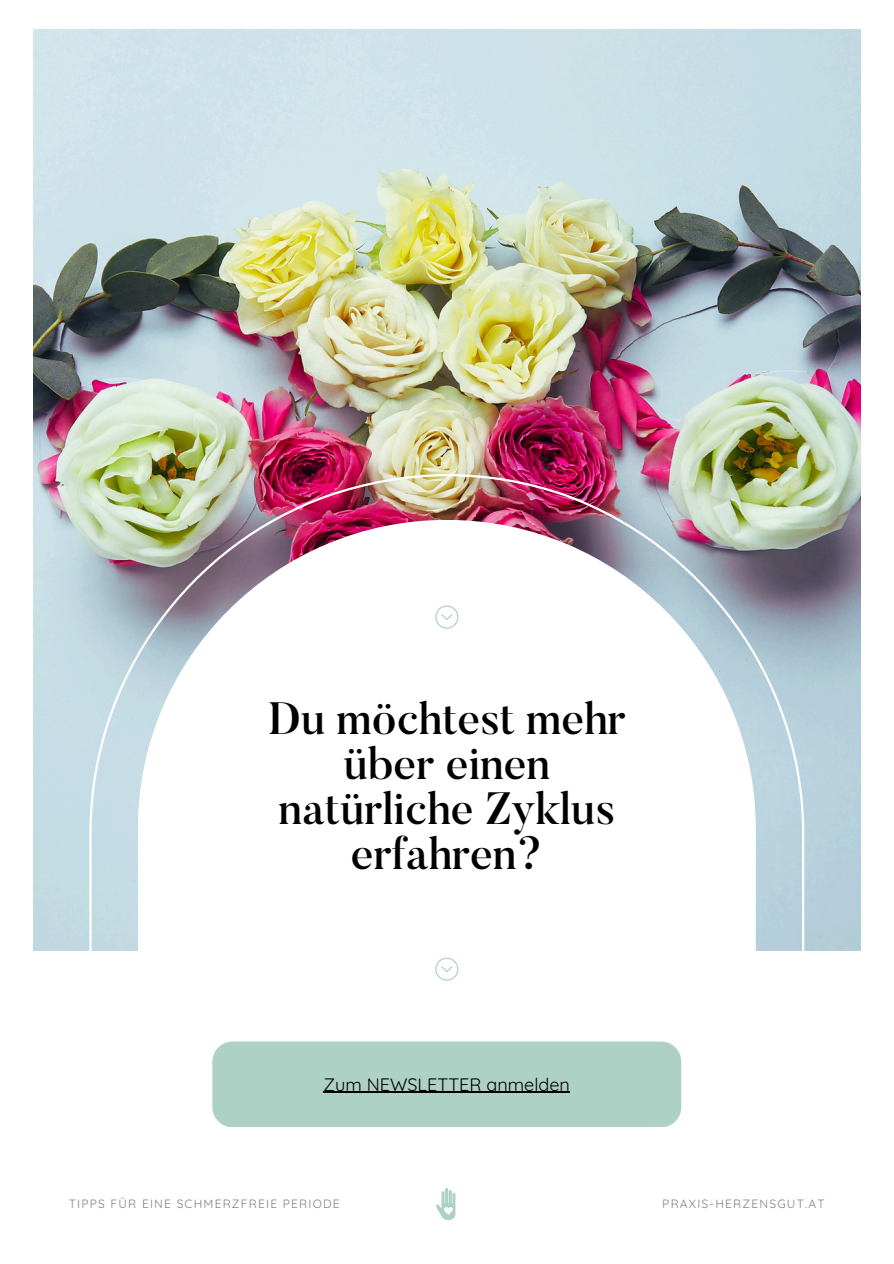
<style>
.page{position:relative;width:894px;height:1264px;background:#fff}
.page>*{position:absolute;margin:0;border:0;box-sizing:border-box;transform-origin:0 0}
.t1{font:500 45px/45px "Butler";color:#000;text-align:center}
.t2{font:18px "Quicksand";color:#000}
.t3{font:12px "Quicksand";letter-spacing:.1em;color:#7f7f7f}
</style>
<div class="page">
<img style="left:34px;top:30px;width:826px;height:920px">
<img style="left:89px;top:474px;width:715px;height:477px">
<svg style="left:138px;top:520px;width:617px;height:607px"></svg>
<div style="left:212px;top:1041px;width:469px;height:86px;background:#aed1c5;border-radius:20px"></div>
<svg style="left:435px;top:605px;width:23px;height:23px"></svg>
<svg style="left:435px;top:957px;width:23px;height:23px"></svg>
<img style="left:436px;top:1188px;width:20px;height:32px">
<hr style="left:323px;top:1091px;width:247px;height:1px;background:#000">
<h1 class="t1" style="left:268px;top:701px;width:359px">Du möchtest mehr über einen natürliche Zyklus erfahren?</h1>
<p class="t2" style="left:323px;top:1072px;width:248px">Zum NEWSLETTER anmelden</p>
<h2 class="t3" style="left:69px;top:1196px;width:272px">TIPPS FÜR EINE SCHMERZFREIE PERIODE</h2>
<p class="t3" style="left:662px;top:1196px;width:164px">PRAXIS-HERZENSGUT.AT</p>
</div>
